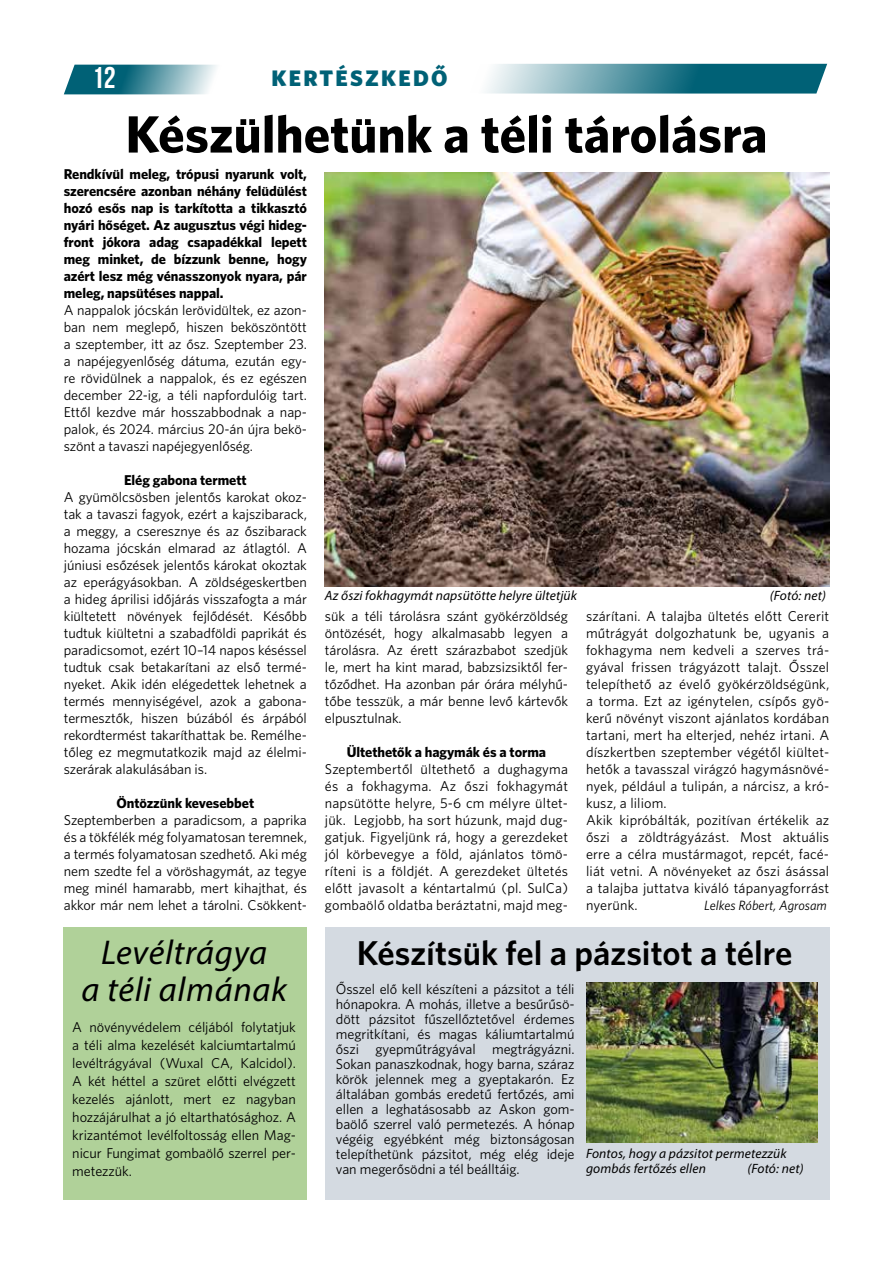
<style>
.page{position:relative;width:893px;height:1263px;background:#fff}
.page>*{position:absolute;margin:0;border:0;box-sizing:border-box;transform-origin:0 0}
.t1{font:52.5px "Whitney CE Bold";color:#000}
.t2{font:34.5px "Whitney CE Semibold";color:#000}
.t3{font:italic 34.5px/37.5px "Myriad Pro";letter-spacing:.02em;color:#000;text-align:center}
.t4{font:30px "Bebas Neue";color:#fff}
.t5{font:22.5px "Whitney CE Black";letter-spacing:.1em;color:#006176}
.t6{font:14.25px/17px "Whitney C Ebook";letter-spacing:.01em;color:#000;text-align:justify}
.t7{font:14.25px/17px "Whitney CE Bold";letter-spacing:-.005em;color:#000;text-align:justify}
.t8{font:italic 13.5px/15px "Myriad Pro";letter-spacing:.01em;color:#000}
.t9{font:italic 13.5px "Whitney C Ebook";color:#000}
</style>
<div class="page">
<svg style="left:64px;top:65px;width:153px;height:29px;background:#5797a4"></svg>
<svg style="left:486px;top:64px;width:341px;height:30px;background:#5394a2"></svg>
<img style="left:325px;top:172px;width:504px;height:415px">
<div style="left:325px;top:927px;width:504px;height:272px;background:#d4dae1"></div>
<img style="left:586px;top:982px;width:231px;height:161px">
<div style="left:64px;top:927px;width:243px;height:272px;background:#b0d199"></div>
<h3 class="t4" style="left:92px;top:61px;width:25px">12</h3>
<h3 class="t5" style="left:271px;top:64px;width:178px">KERTÉSZKEDŐ</h3>
<h1 class="t1" style="left:125px;top:103px;width:644px">Készülhetünk a téli tárolásra</h1>
<p class="t7" style="left:64px;top:165px;width:245px">Rendkívül meleg, trópusi nyarunk volt, szerencsére azonban néhány felüdülést hozó esős nap is tarkította a tikkasztó nyári hőséget. Az augusztus végi hideg&shy;front jókora adag csapadékkal lepett meg minket, de bízzunk benne, hogy azért lesz még vénasszonyok nyara, pár meleg, napsütéses nappal.</p>
<p class="t6" style="left:64px;top:301px;width:245px">A nappalok jócskán lerövidültek, ez azon&shy;ban nem meglepő, hiszen beköszöntött a szeptember, itt az ősz. Szeptember 23. a napéjegyenlőség dátuma, ezután egy&shy;re rövidülnek a nappalok, és ez egészen december 22-ig, a téli napfordulóig tart.<br>Ettől kezdve már hosszabbodnak a nap&shy;palok, és 2024. március 20-án újra bekö&shy;szönt a tavaszi napéjegyenlőség.</p>
<p class="t7" style="left:124px;top:471px;width:124px">Elég gabona termett</p>
<p class="t6" style="left:64px;top:488px;width:245px">A gyümölcsösben jelentős karokat okoz&shy;tak a tavaszi fagyok, ezért a kajszibarack, a meggy, a cseresznye és az őszibarack hozama jócskán elmarad az átlagtól. A júniusi esőzések jelentős károkat okoztak az eperágyásokban. A zöldségeskertben a hideg áprilisi időjárás visszafogta a már kiültetett növények fejlődését. Később tudtuk kiültetni a szabadföldi paprikát és paradicsomot, ezért 10–14 napos késéssel tudtuk csak betakarítani az első termé&shy;nyeket. Akik idén elégedettek lehetnek a termés mennyiségével, azok a gabona&shy;termesztők, hiszen búzából és árpából rekordtermést takaríthattak be. Remélhe&shy;tőleg ez megmutatkozik majd az élelmi&shy;szerárak alakulásában is.</p>
<p class="t7" style="left:117px;top:794px;width:139px">Öntözzünk kevesebbet</p>
<p class="t6" style="left:64px;top:812px;width:245px">Szeptemberben a paradicsom, a paprika és a tökfélék még folyamatosan teremnek, a termés folyamatosan szedhető. Aki még nem szedte fel a vöröshagymát, az tegye meg minél hamarabb, mert kihajthat, és akkor már nem lehet a tárolni. Csökkent-</p>
<p class="t8" style="left:325px;top:588px;width:254px">Az őszi fokhagymát napsütötte helyre ültetjük</p>
<p class="t8" style="left:770px;top:588px;width:58px">(Fotó: net)</p>
<p class="t6" style="left:325px;top:607px;width:245px">sük a téli tárolásra szánt gyökérzöldség öntözését, hogy alkalmasabb legyen a tárolásra. Az érett szárazbabot szedjük le, mert ha kint marad, babzsizsiktől fer&shy;tőződhet. Ha azonban pár órára mélyhű&shy;tőbe tesszük, a már benne levő kártevők elpusztulnak.</p>
<p class="t7" style="left:347px;top:743px;width:201px">Ültethetők a hagymák és a torma</p>
<p class="t6" style="left:325px;top:761px;width:245px">Szeptembertől ültethető a dughagyma és a fokhagyma. Az őszi fokhagymát napsütötte helyre, 5-6 cm mélyre ültet&shy;jük. Legjobb, ha sort húzunk, majd dug&shy;gatjuk. Figyeljünk rá, hogy a gerezdeket jól körbevegye a föld, ajánlatos tömö&shy;ríteni is a földjét. A gerezdeket ültetés előtt javasolt a kéntartalmú (pl. SulCa) gombaölő oldatba beráztatni, majd meg-</p>
<p class="t6" style="left:586px;top:608px;width:245px;text-align:left">szárítani. A talajba ültetés előtt Cererit műtrágyát dolgozhatunk be, ugyanis a fokhagyma nem kedveli a szerves trá&shy;gyával frissen trágyázott talajt. Ősszel telepíthető az évelő gyökérzöldségünk, a torma. Ezt az igénytelen, csípős gyö&shy;kerű növényt viszont ajánlatos kordában tartani, mert ha elterjed, nehéz irtani. A díszkertben szeptember végétől kiültet&shy;hetők a tavasszal virágzó hagymásnövé&shy;nyek, például a tulipán, a nárcisz, a kró&shy;kusz, a liliom.<br>Akik kipróbálták, pozitívan értékelik az őszi a zöldtrágyázást. Most aktuális erre a célra mustármagot, repcét, facé&shy;liát vetni. A növényeket az őszi ásással a talajba juttatva kiváló tápanyagforrást nyerünk.</p>
<p class="t9" style="left:704px;top:898px;width:124px">Lelkes Róbert, Agrosam</p>
<h2 class="t3" style="left:81px;top:933px;width:207px">Levéltrágya<br>a téli almának</h2>
<p class="t6" style="left:72px;top:1018px;width:225px;line-height:18px">A növényvédelem céljából folytatjuk a téli alma kezelését kalciumtartalmú levéltrágyával (Wuxal CA, Kalcidol).<br>A két héttel a szüret előtti elvégzett kezelés ajánlott, mert ez nagyban hozzájárulhat a jó eltarthatósághoz. A krizantémot levélfoltosság ellen Mag&shy;nicur Fungimat gombaölő szerrel per&shy;metezzük.</p>
<h2 class="t2" style="left:357px;top:933px;width:437px">Készítsük fel a pázsitot a télre</h2>
<p class="t6" style="left:336px;top:981px;width:240px;line-height:15px">Ősszel elő kell készíteni a pázsitot a téli hónapokra. A mohás, illetve a besűrűsö&shy;dött pázsitot fűszellőztetővel érdemes megritkítani, és magas káliumtartalmú őszi gyepműtrágyával megtrágyázni.<br>Sokan panaszkodnak, hogy barna, száraz körök jelennek meg a gyeptakarón. Ez általában gombás eredetű fertőzés, ami ellen a leghatásosabb az Askon gom&shy;baölő szerrel való permetezés. A hónap végéig egyébként még biztonságosan telepíthetünk pázsitot, még elég ideje van megerősödni a tél beálltáig.</p>
<p class="t8" style="left:586px;top:1146px;width:202px">Fontos, hogy a pázsitot permetezzük gombás fertőzés ellen</p>
<p class="t8" style="left:747px;top:1161px;width:58px">(Fotó: net)</p>
</div>
